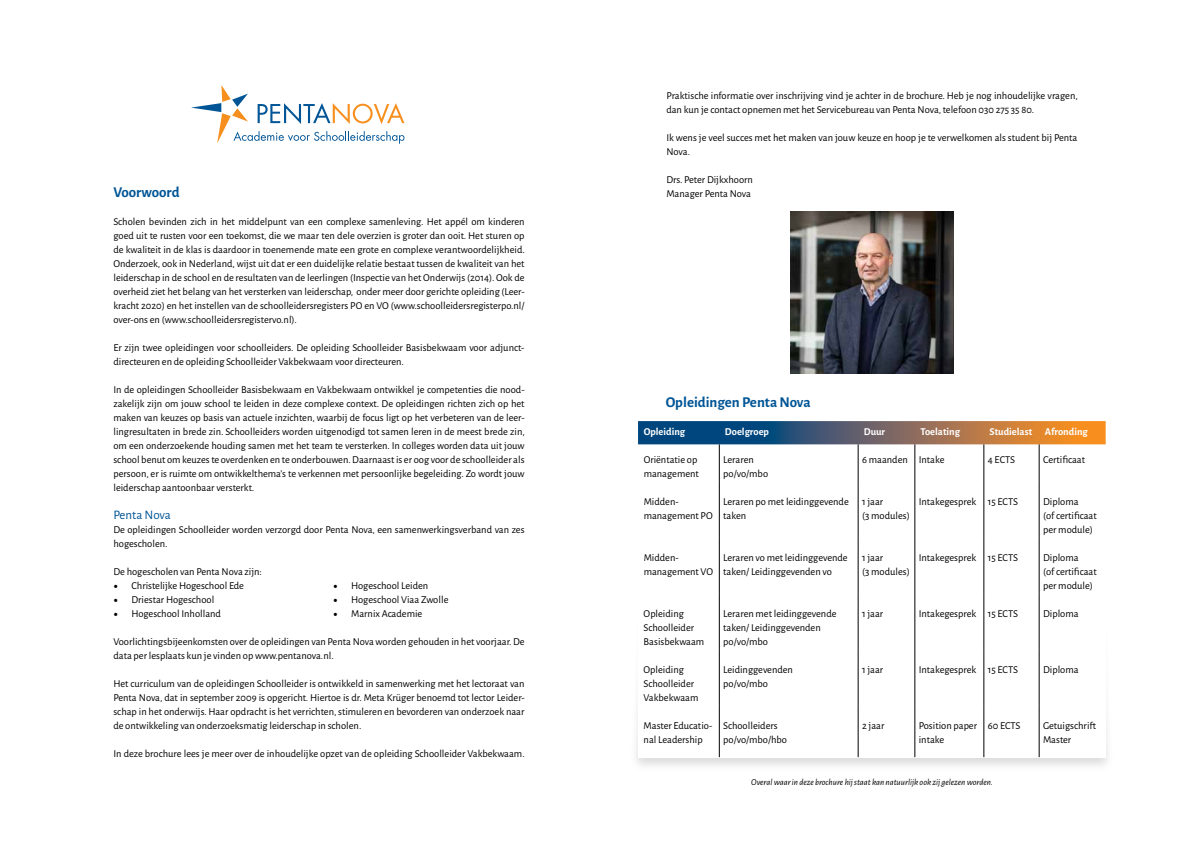
<style>
.page{position:relative;width:1191px;height:842px;background:#fff}
.page>*{position:absolute;margin:0;border:0;box-sizing:border-box;transform-origin:0 0}
.t1{font:700 15px "Alegreya Sans";color:#005596}
.t2{font:13px "Alegreya Sans";color:#005596}
.t3{font:10.5px/14px "Alegreya Sans";color:#000}
.t4{font:700 10.5px "Alegreya Sans";color:#fff}
.t5{font:italic 9px "Alegreya Sans";color:#000}
.s1{font-family:"Minion Pro";font-size:12px}
</style>
<div class="page">
<svg style="left:191px;top:85px;width:213px;height:59px"></svg>
<img style="left:790px;top:211px;width:163px;height:163px">
<div style="left:629px;top:445px;width:486px;height:327px;background:#000;opacity:.15"></div>
<div style="left:638px;top:421px;width:468px;height:336px;background:#fff"></div>
<svg style="left:638px;top:421px;width:467px;height:23px;background:#6d655e"></svg>
<hr style="left:858px;top:444px;width:1px;height:37px;background:#000">
<hr style="left:914px;top:444px;width:1px;height:37px;background:#000">
<hr style="left:983px;top:444px;width:1px;height:37px;background:#000">
<hr style="left:1039px;top:444px;width:1px;height:37px;background:#000">
<hr style="left:858px;top:481px;width:1px;height:56px;background:#000">
<hr style="left:914px;top:481px;width:1px;height:56px;background:#000">
<hr style="left:983px;top:481px;width:1px;height:56px;background:#000">
<hr style="left:1039px;top:481px;width:1px;height:56px;background:#000">
<hr style="left:858px;top:537px;width:1px;height:56px;background:#000">
<hr style="left:914px;top:537px;width:1px;height:56px;background:#000">
<hr style="left:983px;top:537px;width:1px;height:56px;background:#000">
<hr style="left:1039px;top:537px;width:1px;height:56px;background:#000">
<hr style="left:858px;top:593px;width:1px;height:56px;background:#000">
<hr style="left:914px;top:593px;width:1px;height:56px;background:#000">
<hr style="left:983px;top:593px;width:1px;height:56px;background:#000">
<hr style="left:1039px;top:593px;width:1px;height:56px;background:#000">
<hr style="left:858px;top:649px;width:1px;height:56px;background:#000">
<hr style="left:914px;top:649px;width:1px;height:56px;background:#000">
<hr style="left:983px;top:649px;width:1px;height:56px;background:#000">
<hr style="left:1039px;top:649px;width:1px;height:56px;background:#000">
<hr style="left:858px;top:705px;width:1px;height:52px;background:#000">
<hr style="left:914px;top:705px;width:1px;height:52px;background:#000">
<hr style="left:983px;top:705px;width:1px;height:52px;background:#000">
<hr style="left:1039px;top:705px;width:1px;height:52px;background:#000">
<hr style="left:719px;top:444px;width:1px;height:37px;background:#000">
<hr style="left:719px;top:481px;width:1px;height:56px;background:#000">
<hr style="left:719px;top:537px;width:1px;height:56px;background:#000">
<hr style="left:719px;top:593px;width:1px;height:56px;background:#000">
<hr style="left:719px;top:649px;width:1px;height:56px;background:#000">
<hr style="left:719px;top:705px;width:1px;height:52px;background:#000">
<p class="t3" style="left:666px;top:88px;width:413px">Praktische informatie over inschrijving vind je achter in de brochure. Heb je nog inhoudelijke vragen, dan kun je contact opnemen met het Servicebureau van Penta Nova, telefoon 030 275 35 80.</p>
<p class="t3" style="left:666px;top:130px;width:412px">Ik wens je veel succes met het maken van jouw keuze en hoop je te verwelkomen als student bij Penta<br>Nova.</p>
<p class="t3" style="left:666px;top:172px;width:88px">Drs. Peter Dijkxhoorn</p>
<h1 class="t1" style="left:113px;top:181px;width:68px">Voorwoord</h1>
<p class="t3" style="left:666px;top:186px;width:86px">Manager Penta Nova</p>
<p class="t3" style="left:113px;top:214px;width:413px;text-align:justify">Scholen bevinden zich in het middelpunt van een complexe samenleving. Het appél om kinderen goed uit te rusten voor een toekomst, die we maar ten dele overzien is groter dan ooit. Het sturen op de kwaliteit in de klas is daardoor in toenemende mate een grote en complexe verantwoordelijkheid.<br>Onderzoek, ook in Nederland, wijst uit dat er een duidelijke relatie bestaat tussen de kwaliteit van het leiderschap in de school en de resultaten van de leerlingen (Inspectie van het Onderwijs (2014). Ook de overheid ziet het belang van het versterken van leiderschap, onder meer door gerichte opleiding (Leer&shy;kracht 2020) en het instellen van de schoolleidersregisters PO en VO (www.schoolleidersregisterpo.nl/ over-ons en (www.schoolleidersregistervo.nl).</p>
<p class="t3" style="left:113px;top:340px;width:412px">Er zijn twee opleidingen voor schoolleiders. De opleiding Schoolleider Basisbekwaam voor adjunct&shy;directeuren en de opleiding Schoolleider Vakbekwaam voor directeuren.</p>
<p class="t3" style="left:113px;top:382px;width:413px;text-align:justify">In de opleidingen Schoolleider Basisbekwaam en Vakbekwaam ontwikkel je competenties die nood&shy;zakelijk zijn om jouw school te leiden in deze complexe context. De opleidingen richten zich op het maken van keuzes op basis van actuele inzichten, waarbij de focus ligt op het verbeteren van de leer&shy;lingresultaten in brede zin. Schoolleiders worden uitgenodigd tot samen leren in de meest brede zin, om een onderzoekende houding samen met het team te versterken. In colleges worden data uit jouw school benut om keuzes te overdenken en te onderbouwen. Daarnaast is er oog voor de schoolleider als persoon, er is ruimte om ontwikkelthema’s te verkennen met persoonlijke begeleiding. Zo wordt jouw leiderschap aantoonbaar versterkt.</p>
<p class="t2" style="left:113px;top:506px;width:59px">Penta Nova</p>
<p class="t3" style="left:113px;top:522px;width:413px">De opleidingen Schoolleider worden verzorgd door Penta Nova, een samenwerkingsverband van zes hogescholen.</p>
<p class="t3" style="left:113px;top:564px;width:150px">De hogescholen van Penta Nova zijn:</p>
<p class="t3" style="left:113px;top:578px;width:132px"><span class="s1">•</span> Christelijke Hogeschool Ede</p>
<p class="t3" style="left:113px;top:592px;width:102px"><span class="s1">•</span> Driestar Hogeschool</p>
<p class="t3" style="left:113px;top:606px;width:109px"><span class="s1">•</span> Hogeschool Inholland</p>
<h1 class="t1" style="left:665px;top:391px;width:146px">Opleidingen Penta Nova</h1>
<p class="t4" style="left:643px;top:424px;width:43px">Opleiding</p>
<p class="t4" style="left:725px;top:424px;width:46px">Doelgroep</p>
<p class="t4" style="left:863px;top:424px;width:23px">Duur</p>
<p class="t4" style="left:920px;top:424px;width:41px">Toelating</p>
<p class="t4" style="left:989px;top:424px;width:100px">Studielast Afronding</p>
<p class="t3" style="left:643px;top:452px;width:57px">Oriëntatie op management</p>
<p class="t3" style="left:723px;top:452px;width:46px">Leraren po/vo/mbo</p>
<p class="t3" style="left:862px;top:452px;width:84px">6 maanden Intake</p>
<p class="t3" style="left:987px;top:452px;width:29px">4 ECTS</p>
<p class="t3" style="left:1043px;top:452px;width:43px">Certificaat</p>
<p class="t3" style="left:643px;top:494px;width:71px">Midden&shy;management PO</p>
<p class="t3" style="left:723px;top:494px;width:127px">Leraren po met leidinggevende taken</p>
<p class="t3" style="left:862px;top:494px;width:49px">1 jaar<br>(3 modules)</p>
<p class="t3" style="left:918px;top:494px;width:101px">Intakegesprek 15 ECTS</p>
<p class="t3" style="left:1043px;top:494px;width:55px">Diploma<br>(of certificaat per module)</p>
<p class="t3" style="left:643px;top:550px;width:71px">Midden&shy;management VO</p>
<p class="t3" style="left:723px;top:550px;width:126px">Leraren vo met leidinggevende taken/ Leidinggevenden vo</p>
<p class="t3" style="left:862px;top:550px;width:49px">1 jaar<br>(3 modules)</p>
<p class="t3" style="left:918px;top:550px;width:101px">Intakegesprek 15 ECTS</p>
<p class="t3" style="left:1043px;top:550px;width:55px">Diploma<br>(of certificaat per module)</p>
<p class="t3" style="left:643px;top:606px;width:62px">Opleiding<br>Schoolleider<br>Basisbekwaam</p>
<p class="t3" style="left:723px;top:606px;width:115px">Leraren met leidinggevende taken/ Leidinggevenden po/vo/mbo</p>
<p class="t3" style="left:862px;top:606px;width:23px">1 jaar</p>
<p class="t3" style="left:918px;top:606px;width:101px">Intakegesprek 15 ECTS</p>
<p class="t3" style="left:1043px;top:606px;width:37px">Diploma</p>
<p class="t3" style="left:643px;top:662px;width:56px">Opleiding<br>Schoolleider<br>Vakbekwaam</p>
<p class="t3" style="left:723px;top:662px;width:71px">Leidinggevenden po/vo/mbo</p>
<p class="t3" style="left:862px;top:662px;width:23px">1 jaar</p>
<p class="t3" style="left:918px;top:662px;width:101px">Intakegesprek 15 ECTS</p>
<p class="t3" style="left:1043px;top:662px;width:37px">Diploma</p>
<p class="t3" style="left:643px;top:718px;width:70px">Master Educatio&shy;nal Leadership</p>
<p class="t3" style="left:723px;top:718px;width:65px">Schoolleiders po/vo/mbo/hbo</p>
<p class="t3" style="left:862px;top:718px;width:24px">2 jaar</p>
<p class="t3" style="left:918px;top:718px;width:60px">Position paper intake</p>
<p class="t3" style="left:987px;top:718px;width:34px">60 ECTS</p>
<p class="t3" style="left:1043px;top:718px;width:54px">Getuigschrift<br>Master</p>
<p class="t3" style="left:333px;top:578px;width:97px"><span class="s1">•</span> Hogeschool Leiden</p>
<p class="t3" style="left:333px;top:592px;width:117px"><span class="s1">•</span> Hogeschool Viaa Zwolle</p>
<p class="t3" style="left:333px;top:606px;width:91px"><span class="s1">•</span> Marnix Academie</p>
<p class="t3" style="left:113px;top:634px;width:413px">Voorlichtingsbijeenkomsten over de opleidingen van Penta Nova worden gehouden in het voorjaar. De data per lesplaats kun je vinden op www.pentanova.nl.</p>
<p class="t3" style="left:113px;top:676px;width:413px;text-align:justify">Het curriculum van de opleidingen Schoolleider is ontwikkeld in samenwerking met het lectoraat van Penta Nova, dat in september 2009 is opgericht. Hiertoe is dr. Meta Krüger benoemd tot lector Leider&shy;schap in het onderwijs. Haar opdracht is het verrichten, stimuleren en bevorderen van onderzoek naar de ontwikkeling van onderzoeksmatig leiderschap in scholen.</p>
<p class="t3" style="left:113px;top:746px;width:413px">In deze brochure lees je meer over de inhoudelijke opzet van de opleiding Schoolleider Vakbekwaam.</p>
<p class="t5" style="left:751px;top:776px;width:243px">Overal waar in deze brochure hij staat kan natuurlijk ook zij gelezen worden.</p>
</div>
